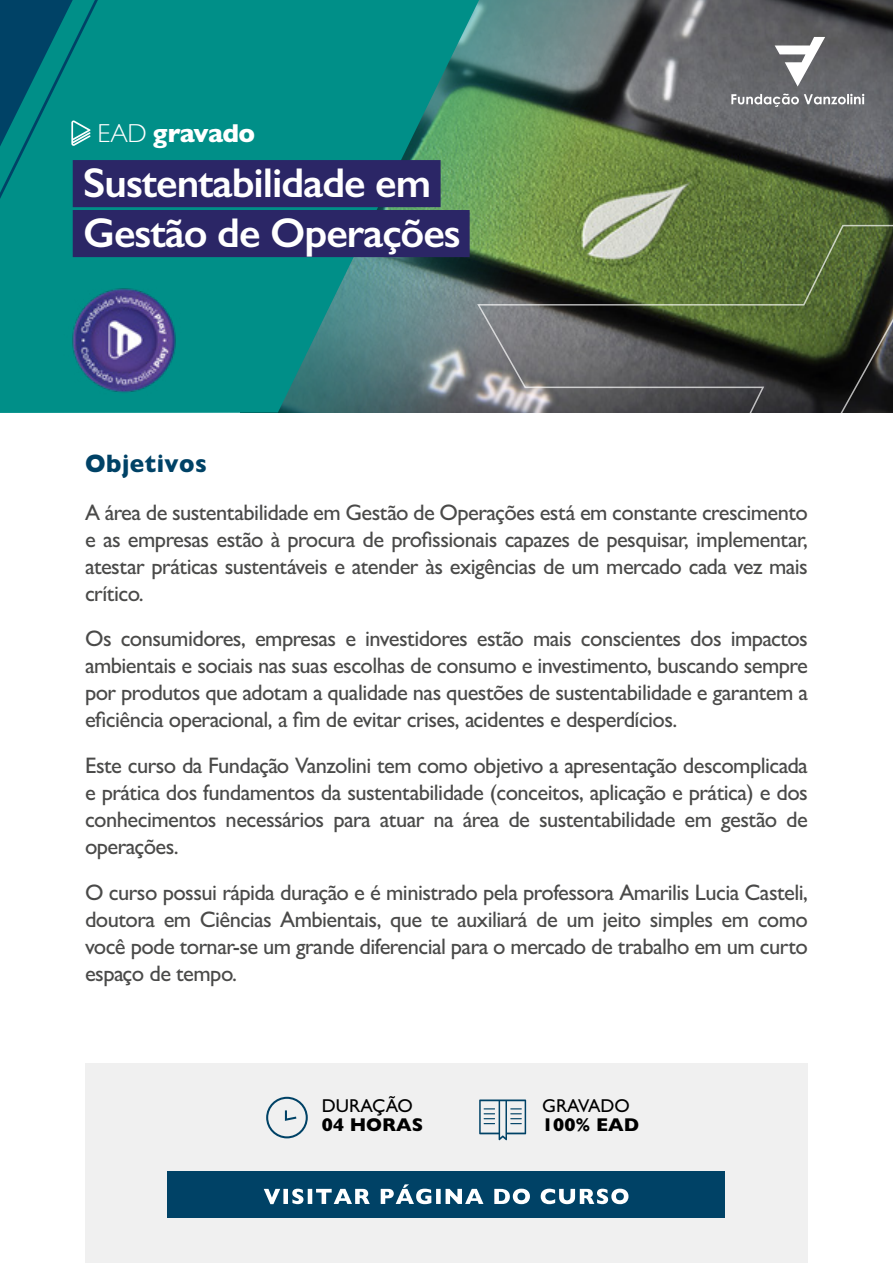
<style>
.page{position:relative;width:893px;height:1263px;background:#fff}
.page>*{position:absolute;margin:0;border:0;box-sizing:border-box;transform-origin:0 0}
.t1{font:600 41.7px/49.9px "Gill Sans";letter-spacing:-.025em;color:#fff}
.t2{font:800 26.1px "Gill Sans";letter-spacing:-.025em;color:#fff}
.t3{font:800 25.5px "Gill Sans";letter-spacing:.02em;color:#004266;scale:.95 1}
.t4{font:500 22.5px/27px "Gill Sans";letter-spacing:-.025em;color:#4a4a49;text-align:justify}
.t5{font:500 18.75px "Gill Sans";color:#000}
.t6{font:800 18.75px "Gill Sans";color:#000}
.s1{font-weight:300}
</style>
<div class="page">
<img style="left:808px;top:0;width:85px;height:224px">
<div style="left:85px;top:1064px;width:723px;height:199px;background:#f0f0f0"></div>
<svg style="left:479px;top:1099px;width:47px;height:41px"></svg>
<svg style="left:266px;top:1097px;width:42px;height:41px"></svg>
<svg style="left:0;top:0;width:808px;height:412px;background:#368374"></svg>
<svg style="left:476px;top:224px;width:417px;height:188px;background:#545f45"></svg>
<div style="left:168px;top:1171px;width:557px;height:46px;background:#004266"></div>
<svg style="left:264px;top:1184px;width:364px;height:20px"></svg>
<div style="left:73px;top:160px;width:368px;height:47px;background:#2b2666"></div>
<div style="left:73px;top:210px;width:397px;height:47px;background:#2b2666"></div>
<img style="left:50px;top:275px;width:147px;height:129px">
<svg style="left:0;top:0;width:123px;height:202px;background:#05747d"></svg>
<svg style="left:775px;top:37px;width:50px;height:50px"></svg>
<svg style="left:731px;top:94px;width:133px;height:13px"></svg>
<p class="t2" style="left:98px;top:117px;width:159px"><span class="s1">EAD</span> gravado</p>
<h1 class="t1" style="left:83px;top:157px;width:379px">Sustentabilidade em<br>Gestão de Operações</h1>
<p class="t3" style="left:85px;top:448px;width:130px">Objetivos</p>
<p class="t4" style="left:85px;top:499px;width:724px">A área de sustentabilidade em Gestão de Operações está em constante crescimento e as empresas estão à procura de profissionais capazes de pesquisar, implementar, atestar práticas sustentáveis e atender às exigências de um mercado cada vez mais crítico.</p>
<p class="t4" style="left:85px;top:624px;width:724px">Os consumidores, empresas e investidores estão mais conscientes dos impactos ambientais e sociais nas suas escolhas de consumo e investimento, buscando sempre por produtos que adotam a qualidade nas questões de sustentabilidade e garantem a eficiência operacional, a fim de evitar crises, acidentes e desperdícios.</p>
<p class="t4" style="left:85px;top:751px;width:724px">Este curso da Fundação Vanzolini tem como objetivo a apresentação descomplicada e prática dos fundamentos da sustentabilidade (conceitos, aplicação e prática) e dos conhecimentos necessários para atuar na área de sustentabilidade em gestão de operações.</p>
<p class="t4" style="left:85px;top:878px;width:724px">O curso possui rápida duração e é ministrado pela professora Amarilis Lucia Casteli, doutora em Ciências Ambientais, que te auxiliará de um jeito simples em como você pode tornar-se um grande diferencial para o mercado de trabalho em um curto espaço de tempo.</p>
<p class="t5" style="left:322px;top:1095px;width:92px">DURAÇÃO</p>
<p class="t6" style="left:322px;top:1114px;width:103px">04 HORAS</p>
<p class="t5" style="left:542px;top:1095px;width:89px">GRAVADO</p>
<p class="t6" style="left:542px;top:1114px;width:98px">100% EAD</p>
</div>
